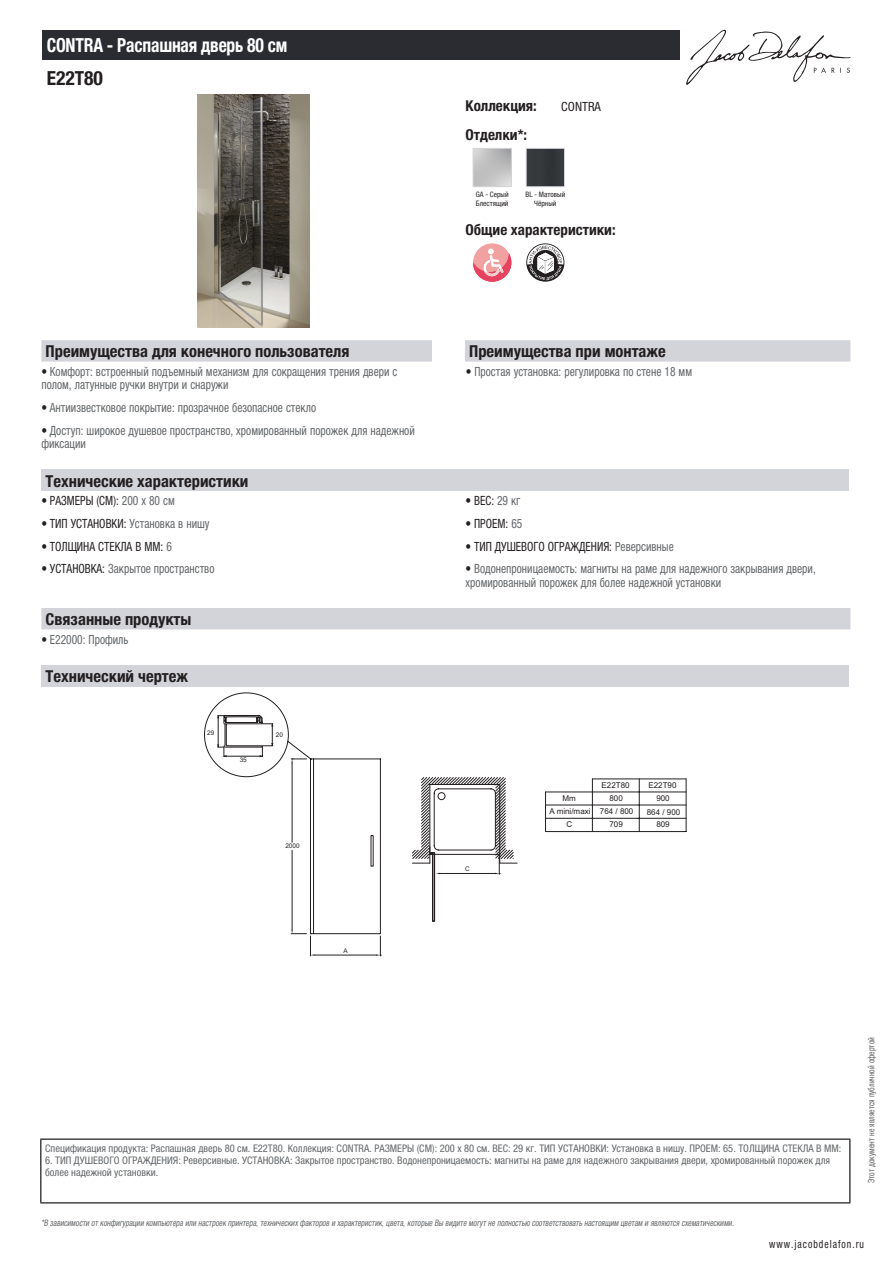
<style>
.page{position:relative;width:893px;height:1263px;background:#fff}
.page>*{position:absolute;margin:0;border:0;box-sizing:border-box;transform-origin:0 0}
.t1{font:700 condensed 19.5px "Helvetica Neue LTCYR";letter-spacing:-.01em;color:#fff;scale:.9 1}
.t2{font:700 condensed 19.5px "Helvetica Neue LTCYR";color:#231f20}
.t3{font:700 condensed 16.5px "Helvetica Neue LTCYR";color:#231f20}
.t4{font:700 condensed 15px "Helvetica Neue LTCYR";color:#231f20}
.t5{font:condensed 12.75px/13.5px "Helvetica Neue LTCYR";color:#626568;scale:.9 1}
.t6{font:condensed 12.75px "Helvetica Neue LTCYR";color:#231f20;scale:.9 1}
.t7{font:condensed 12.75px "Helvetica Neue LTCYR";color:#231f20}
.t8{font:condensed 11.25px "Helvetica Neue LTCYR";letter-spacing:.1em;color:#231f20;scale:.87 1}
.t9{font:condensed 10.5px/12px "Helvetica Neue LTCYR";color:#626568}
.t10{font:italic condensed 9px "Helvetica Neue LTCYR";color:#626568;scale:.87 1}
.t11{font:condensed 9px "Helvetica Neue LTCYR";color:#626568;scale:.87 1}
.t12{font:8.1px/12.6px "Arial";color:#231f20;text-align:center}
.t13{font:condensed 7.5px/9px "Helvetica Neue LTCYR";color:#231f20}
.t14{font:6.45px "Arial";color:#231f20}
.s1{color:#231f20}
.s2{color:#626568}
</style>
<div class="page">
<svg style="left:686px;top:30px;width:164px;height:55px"></svg>
<img style="left:198px;top:95px;width:111px;height:232px">
<div style="left:473px;top:148px;width:39px;height:39px;border:1px solid #d3d4da"></div>
<img style="left:528px;top:150px;width:35px;height:35px">
<div style="left:526px;top:148px;width:39px;height:39px;border:1px solid #d3d4da"></div>
<div style="left:473px;top:243px;width:38px;height:39px;background:#f2a1a1;border-radius:50%"></div>
<svg style="left:473px;top:249px;width:38px;height:33px"></svg>
<svg style="left:526px;top:243px;width:38px;height:39px"></svg>
<div style="left:41px;top:340px;width:809px;height:22px;background:#d3d4da"></div>
<div style="left:432px;top:340px;width:33px;height:22px;background:#fff"></div>
<div style="left:41px;top:469px;width:808px;height:22px;background:#d3d4da"></div>
<div style="left:41px;top:608px;width:809px;height:21px;background:#d3d4da"></div>
<div style="left:41px;top:665px;width:808px;height:21px;background:#d3d4da"></div>
<hr style="left:545px;top:792px;width:141px;height:1px;background:#231f20">
<hr style="left:639px;top:779px;width:1px;height:52px;background:#231f20">
<hr style="left:545px;top:805px;width:141px;height:1px;background:#231f20">
<hr style="left:545px;top:818px;width:141px;height:1px;background:#231f20">
<hr style="left:592px;top:779px;width:1px;height:52px;background:#231f20">
<hr style="left:545px;top:792px;width:1px;height:39px;background:#231f20">
<hr style="left:592px;top:779px;width:94px;height:1px;background:#231f20">
<hr style="left:545px;top:831px;width:141px;height:1px;background:#231f20">
<hr style="left:686px;top:779px;width:1px;height:52px;background:#231f20">
<hr style="left:310px;top:933px;width:70px;height:1px;background:#231f20">
<hr style="left:380px;top:759px;width:1px;height:175px;background:#231f20">
<hr style="left:310px;top:758px;width:70px;height:1px;background:#231f20">
<hr style="left:310px;top:759px;width:1px;height:175px;background:#231f20">
<hr style="left:313px;top:759px;width:1px;height:175px;background:#231f20">
<hr style="left:292px;top:850px;width:1px;height:79px;background:#231f20">
<hr style="left:292px;top:763px;width:1px;height:79px;background:#231f20">
<div style="left:432px;top:852px;width:3px;height:70px;border:1px solid #231f20"></div>
<svg style="left:412px;top:777px;width:105px;height:97px"></svg>
<svg style="left:204px;top:693px;width:108px;height:84px"></svg>
<hr style="left:315px;top:955px;width:61px;height:1px;background:#231f20">
<svg style="left:291px;top:929px;width:24px;height:27px"></svg>
<svg style="left:376px;top:936px;width:5px;height:20px"></svg>
<div style="left:43px;top:30px;width:637px;height:30px;background:#2a2c32"></div>
<hr style="left:40px;top:1138px;width:810px;height:2px;background:#040503">
<hr style="left:40px;top:1140px;width:1px;height:62px;background:#040503">
<hr style="left:849px;top:1140px;width:1px;height:62px;background:#040503">
<hr style="left:40px;top:1202px;width:810px;height:1px;background:#040503">
<h1 class="t1" style="left:47px;top:34px;width:269px">CONTRA - Распашная дверь 80 см</h1>
<h1 class="t2" style="left:47px;top:67px;width:58px">E22T80</h1>
<p class="t4" style="left:466px;top:97px;width:73px">Коллекция:</p>
<p class="t7" style="left:561px;top:99px;width:41px">CONTRA</p>
<p class="t4" style="left:466px;top:126px;width:63px">Отделки*:</p>
<p class="t13" style="left:476px;top:190px;width:34px">GA - Серый<br>Блестящий</p>
<p class="t13" style="left:525px;top:190px;width:41px;text-align:center">BL - Матовый<br>Чёрный</p>
<p class="t4" style="left:466px;top:221px;width:152px">Общие характеристики:</p>
<p class="t3" style="left:46px;top:342px;width:305px">Преимущества для конечного пользователя</p>
<p class="t3" style="left:469px;top:342px;width:198px">Преимущества при монтаже</p>
<p class="t5" style="left:41px;top:365px;width:397px"><span class="s1">•</span> Комфорт: встроенный подъемный механизм для сокращения трения двери с полом, латунные ручки внутри и снаружи</p>
<p class="t5" style="left:466px;top:365px;width:253px"><span class="s1">•</span> Простая установка: регулировка по стене 18 мм</p>
<p class="t5" style="left:41px;top:401px;width:307px"><span class="s1">•</span> Антиизвестковое покрытие: прозрачное безопасное стекло</p>
<p class="t5" style="left:41px;top:424px;width:416px"><span class="s1">•</span> Доступ: широкое душевое пространство, хромированный порожек для надежной фиксации</p>
<p class="t3" style="left:46px;top:472px;width:204px">Технические характеристики</p>
<p class="t6" style="left:41px;top:493px;width:150px">• РАЗМЕРЫ (СМ): <span class="s2">200 x 80 см</span></p>
<p class="t6" style="left:466px;top:493px;width:62px">• ВЕС: <span class="s2">29 кг</span></p>
<p class="t6" style="left:41px;top:516px;width:188px">• ТИП УСТАНОВКИ: <span class="s2">Установка в нишу</span></p>
<p class="t6" style="left:466px;top:516px;width:65px">• ПРОЕМ: <span class="s2">65</span></p>
<p class="t6" style="left:41px;top:539px;width:146px">• ТОЛЩИНА СТЕКЛА В ММ: <span class="s2">6</span></p>
<p class="t6" style="left:466px;top:539px;width:233px">• ТИП ДУШЕВОГО ОГРАЖДЕНИЯ: <span class="s2">Реверсивные</span></p>
<p class="t5" style="left:41px;top:562px;width:194px"><span class="s1">• УСТАНОВКА:</span> Закрытое пространство</p>
<p class="t5" style="left:466px;top:562px;width:391px"><span class="s1">•</span> Водонепроницаемость: магниты на раме для надежного закрывания двери, хромированный порожек для более надежной установки</p>
<p class="t3" style="left:46px;top:610px;width:147px">Связанные продукты</p>
<p class="t5" style="left:41px;top:632px;width:98px"><span class="s1">•</span> E22000: Профиль</p>
<p class="t3" style="left:46px;top:667px;width:144px">Технический чертеж</p>
<p class="t14" style="left:207px;top:728px;width:9px">29</p>
<p class="t14" style="left:240px;top:755px;width:9px">35</p>
<p class="t14" style="left:276px;top:730px;width:9px">20</p>
<p class="t14" style="left:285px;top:842px;width:16px">2000</p>
<p class="t14" style="left:343px;top:946px;width:6px">A</p>
<p class="t14" style="left:465px;top:865px;width:6px">C</p>
<p class="t12" style="left:602px;top:779px;width:30px">E22T80</p>
<p class="t12" style="left:648px;top:779px;width:30px">E22T90</p>
<p class="t12" style="left:563px;top:792px;width:15px">Mm</p>
<p class="t12" style="left:609px;top:792px;width:15px">800</p>
<p class="t12" style="left:656px;top:792px;width:15px">900</p>
<p class="t12" style="left:549px;top:805px;width:43px">A mini/maxi<br>C</p>
<p class="t12" style="left:600px;top:805px;width:35px">764 / 800</p>
<p class="t12" style="left:647px;top:805px;width:35px">864 / 900</p>
<p class="t12" style="left:609px;top:817px;width:15px">709</p>
<p class="t12" style="left:656px;top:818px;width:15px">809</p>
<p class="t9" style="left:45px;top:1142px;width:798px">Спецификация продукта: Распашная дверь 80 см. E22T80. Коллекция: CONTRA. РАЗМЕРЫ (СМ): 200 x 80 см. ВЕС: 29 кг. ТИП УСТАНОВКИ: Установка в нишу. ПРОЕМ: 65. ТОЛЩИНА СТЕКЛА В ММ:</p>
<p class="t9" style="left:45px;top:1154px;width:787px">6. ТИП ДУШЕВОГО ОГРАЖДЕНИЯ: Реверсивные. УСТАНОВКА: Закрытое пространство. Водонепроницаемость: магниты на раме для надежного закрывания двери, хромированный порожек для более надежной установки.</p>
<p class="t10" style="left:41px;top:1218px;width:800px">*В зависимости отконфигурации компьютера или настроек принтера,техническихфакторов и характеристик,цвета,которые Вы видите могутне полностью соответствоватьнастоящим цветам и являются схематическими.</p>
<p class="t11" style="left:866px;top:1183px;width:169px;rotate:-90deg">Этот документ не является публичной офертой</p>
<p class="t8" style="left:769px;top:1237px;width:110px">www.jacobdelafon.ru</p>
</div>
